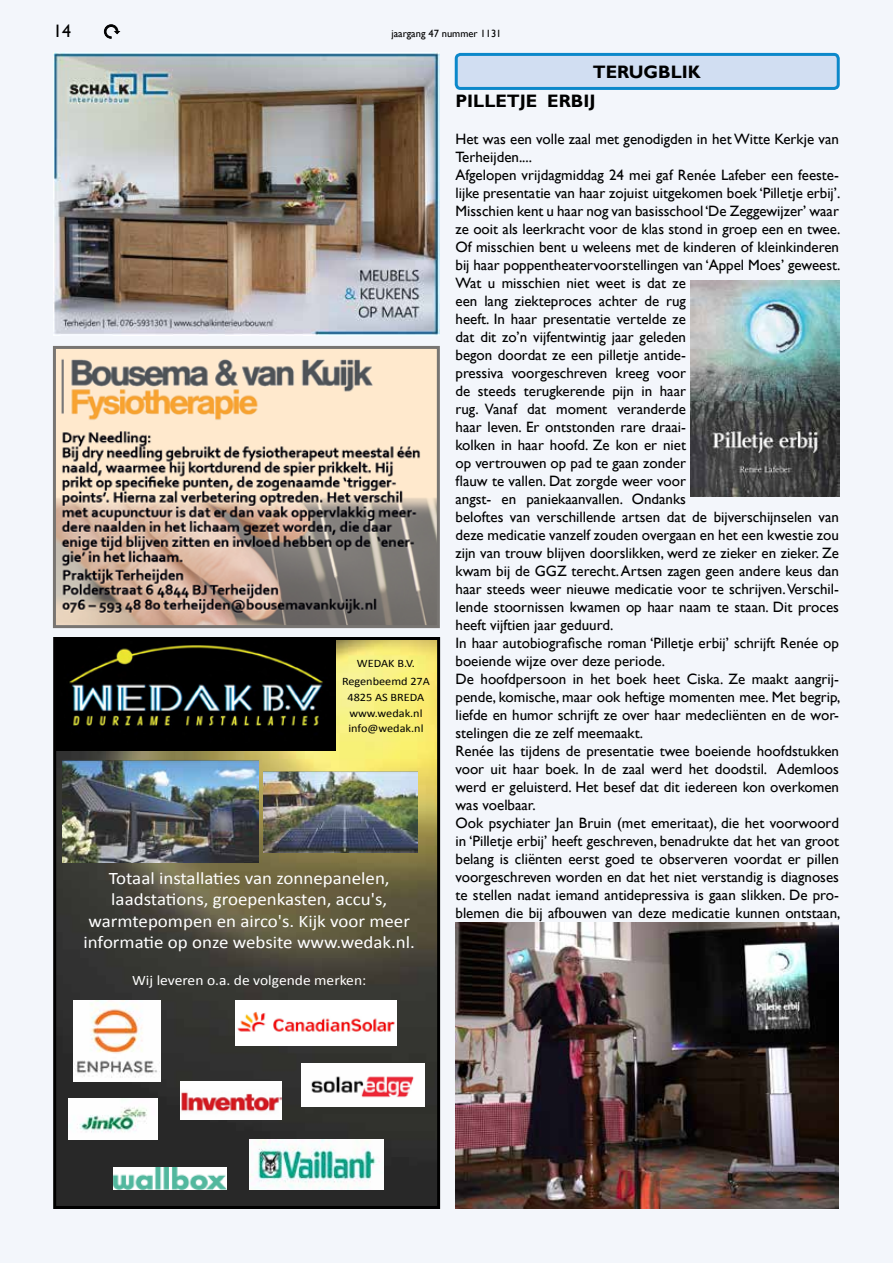
<style>
.page{position:relative;width:893px;height:1263px;background:#f1f4fb}
.page>*{position:absolute;margin:0;border:0;box-sizing:border-box;transform-origin:0 0}
.t1{font:700 18px "Gill Sans";color:#000}
.t2{font:18px "Gill Sans";color:#000}
.t3{font:17.55px/21.1px "Calibri";color:#fff;text-align:center;scale:1.08 1}
.t4{font:15px/18px "Gill Sans";color:#000}
.t5{font:14.4px "Calibri";color:#fff;scale:1.08 1}
.t6{font:11.4px/15.8px "Calibri";color:#000;text-align:center;scale:1.08 1}
.t7{font:10.5px "Gill Sans";color:#000}
</style>
<div class="page">
<svg style="left:104px;top:25px;width:15px;height:13px"></svg>
<div style="left:456px;top:54px;width:382px;height:34px;background:#d1def2;border-radius:4px"></div>
<div style="left:455px;top:53px;width:385px;height:37px;border:3px solid #0c88ca;border-radius:4px"></div>
<img style="left:53px;top:53px;width:386px;height:282px">
<img style="left:57px;top:350px;width:379px;height:274px">
<div style="left:53px;top:346px;width:387px;height:282px;border:3px solid #787572"></div>
<img style="left:57px;top:641px;width:379px;height:564px">
<img style="left:63px;top:760px;width:195px;height:103px">
<img style="left:263px;top:771px;width:155px;height:81px">
<img style="left:57px;top:641px;width:278px;height:109px">
<img style="left:180px;top:1081px;width:102px;height:38px">
<img style="left:301px;top:1063px;width:123px;height:43px">
<img style="left:113px;top:1167px;width:114px;height:23px">
<img style="left:249px;top:1140px;width:134px;height:50px">
<img style="left:236px;top:1000px;width:160px;height:46px">
<img style="left:73px;top:1000px;width:87px;height:81px">
<img style="left:69px;top:1099px;width:88px;height:41px">
<div style="left:53px;top:637px;width:387px;height:572px;border:3px solid #000"></div>
<img style="left:690px;top:281px;width:149px;height:216px">
<img style="left:455px;top:923px;width:384px;height:286px">
<p class="t2" style="left:53px;top:20px;width:19px">14</p>
<p class="t7" style="left:391px;top:28px;width:112px">jaargang 47 nummer 1131</p>
<p class="t1" style="left:593px;top:61px;width:110px">TERUGBLIK</p>
<p class="t6" style="left:342px;top:654px;width:83px;line-height:17.7px">WEDAK B.V.<br>Regenbeemd 27A</p>
<p class="t6" style="left:348px;top:689px;width:73px;text-align:left">4825 AS BREDA www.wedak.nl info@wedak.nl</p>
<p class="t3" style="left:83px;top:867px;width:308px">Totaal installaties van zonnepanelen, laadstations, groepenkasten, accu's, warmtepompen en airco's. Kijk voor meer informatie op onze website www.wedak.nl.</p>
<p class="t5" style="left:132px;top:970px;width:218px">Wij leveren o.a. de volgende merken:</p>
<p class="t1" style="left:455px;top:90px;width:141px">PILLETJE ERBIJ</p>
<p class="t4" style="left:455px;top:130px;width:386px">Het was een volle zaal met genodigden in het Witte Kerkje van Terheijden....<br>Afgelopen vrijdagmiddag 24 mei gaf Renée Lafeber een feeste&shy;lijke presentatie van haar zojuist uitgekomen boek ‘Pilletje erbij’.<br>Misschien kent u haar nog van basisschool ‘De Zeggewijzer’ waar ze ooit als leerkracht voor de klas stond in groep een en twee.<br>Of misschien bent u weleens met de kinderen of kleinkinderen bij haar poppentheatervoorstellingen van ‘Appel Moes’ geweest.<br>Wat u misschien niet weet is dat ze<br>een lang ziekteproces achter de rug<br>heeft. In haar presentatie vertelde ze<br>dat dit zo’n vijfentwintig jaar geleden<br>begon doordat ze een pilletje antide-<br>pressiva voorgeschreven kreeg voor<br>de steeds terugkerende pijn in haar<br>rug. Vanaf dat moment veranderde<br>haar leven. Er ontstonden rare draai-<br>kolken in haar hoofd. Ze kon er niet<br>op vertrouwen op pad te gaan zonder<br>flauw te vallen. Dat zorgde weer voor<br>angst- en paniekaanvallen. Ondanks<br>beloftes van verschillende artsen dat de bijverschijnselen van deze medicatie vanzelf zouden overgaan en het een kwestie zou zijn van trouw blijven doorslikken, werd ze zieker en zieker. Ze kwam bij de GGZ terecht. Artsen zagen geen andere keus dan haar steeds weer nieuwe medicatie voor te schrijven. Verschil&shy;lende stoornissen kwamen op haar naam te staan. Dit proces heeft vijftien jaar geduurd.<br>In haar autobiografische roman ‘Pilletje erbij’ schrijft Renée op boeiende wijze over deze periode.<br>De hoofdpersoon in het boek heet Ciska. Ze maakt aangrij&shy;pende, komische, maar ook heftige momenten mee. Met begrip, liefde en humor schrijft ze over haar medecliënten en de wor&shy;stelingen die ze zelf meemaakt.<br>Renée las tijdens de presentatie twee boeiende hoofdstukken voor uit haar boek. In de zaal werd het doodstil. Ademloos werd er geluisterd. Het besef dat dit iedereen kon overkomen was voelbaar.<br>Ook psychiater Jan Bruin (met emeritaat), die het voorwoord in ‘Pilletje erbij’ heeft geschreven, benadrukte dat het van groot belang is cliënten eerst goed te observeren voordat er pillen voorgeschreven worden en dat het niet verstandig is diagnoses te stellen nadat iemand antidepressiva is gaan slikken. De pro&shy;blemen die bij afbouwen van deze medicatie kunnen ontstaan,</p>
</div>
